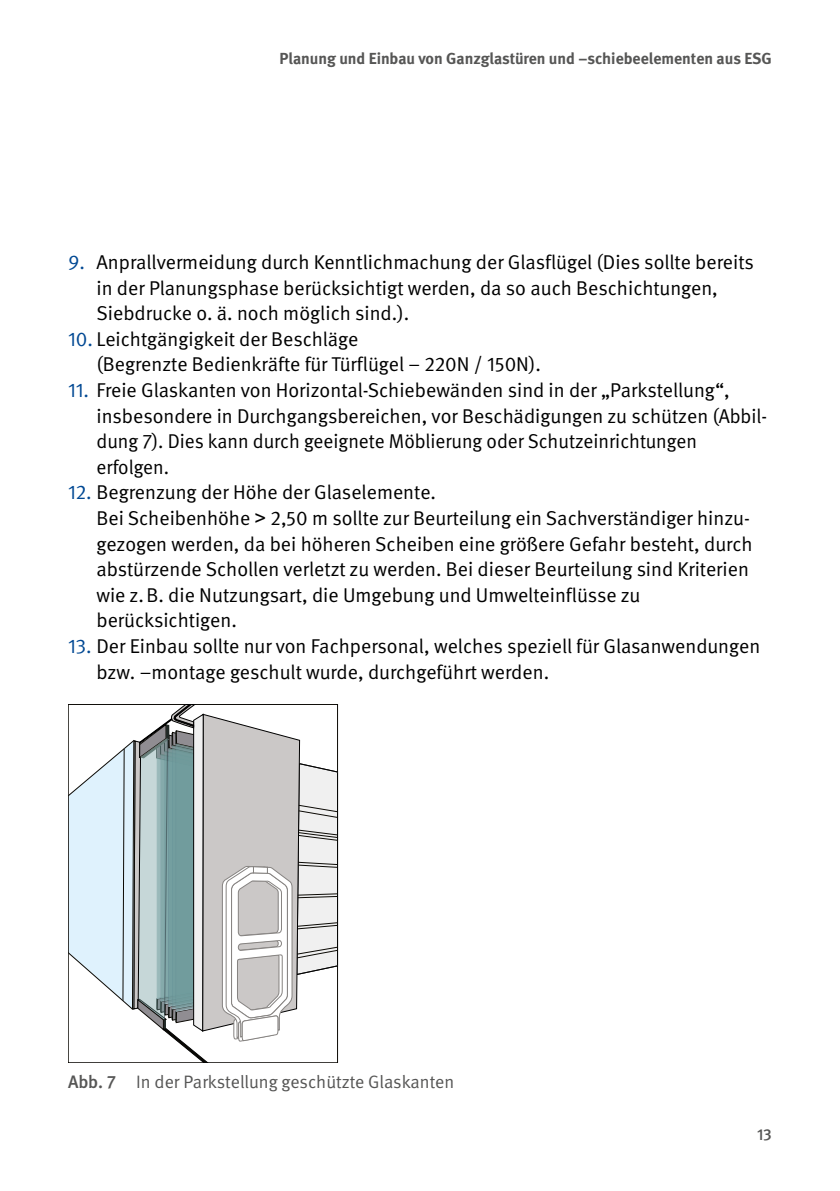
<style>
.page{position:relative;width:840px;height:1191px;background:#fff}
.page>*{position:absolute;margin:0;border:0;box-sizing:border-box;transform-origin:0 0}
.t1{font:20px/25.6px "DGUV Meta";color:#000}
.t2{font:18px "DGUV Meta";color:#565655}
.t3{font:700 16px "DGUV Meta";color:#565655}
.t4{font:500 16px "DGUV Meta";color:#565655}
.s1{color:#004893}
.s2{font-family:"Arial"}
.s3{font-weight:500}
</style>
<div class="page">
<svg style="left:68px;top:704px;width:270px;height:358px"></svg>
<p class="t3" style="left:279px;top:49px;width:493px">Planung und Einbau von Ganzglastüren und –schiebeelementen aus ESG</p>
<p class="t1" style="left:96px;top:250px;width:658px;text-indent:-28px"><span class="s1">9.</span> Anprallvermeidung durch Kenntlichmachung der Glasflügel (Dies sollte bereits in der Planungsphase berücksichtigt werden, da so auch Beschichtungen,<br>Siebdrucke o. ä. noch möglich sind.).</p>
<p class="t1" style="left:96px;top:326px;width:445px;text-indent:-28px"><span class="s1">10.</span> Leichtgängigkeit der Beschläge<br>(Begrenzte Bedienkräfte für Türflügel – 220N / 150N).</p>
<p class="t1" style="left:96px;top:378px;width:671px;text-indent:-28px"><span class="s1">11.</span> Freie Glaskanten von Horizontal-Schiebewänden sind in der „Parkstellung“, insbesondere in Durchgangsbereichen, vor Beschädigungen zu schützen (Abbil&shy;dung 7). Dies kann durch geeignete Möblierung oder Schutzeinrichtungen erfolgen.</p>
<p class="t1" style="left:96px;top:480px;width:657px;text-indent:-28px"><span class="s1">12.</span> Begrenzung der Höhe der Glaselemente.<br>Bei Scheibenhöhe <span class="s2">&gt;</span> 2,50 m sollte zur Beurteilung ein Sachverständiger hinzu&shy;gezogen werden, da bei höheren Scheiben eine größere Gefahr besteht, durch abstürzende Schollen verletzt zu werden. Bei dieser Beurteilung sind Kriterien wie z.B. die Nutzungsart, die Umgebung und Umwelteinflüsse zu berücksichtigen.</p>
<p class="t1" style="left:96px;top:634px;width:665px;text-indent:-28px"><span class="s1">13.</span> Der Einbau sollte nur von Fachpersonal, welches speziell für Glasanwendungen bzw. –montage geschult wurde, durchgeführt werden.</p>
<p class="t2" style="left:68px;top:1071px;width:387px"><span class="s3">Abb. 7</span> In der Parkstellung geschützte Glaskanten</p>
<p class="t4" style="left:756px;top:1124px;width:16px">13</p>
</div>
